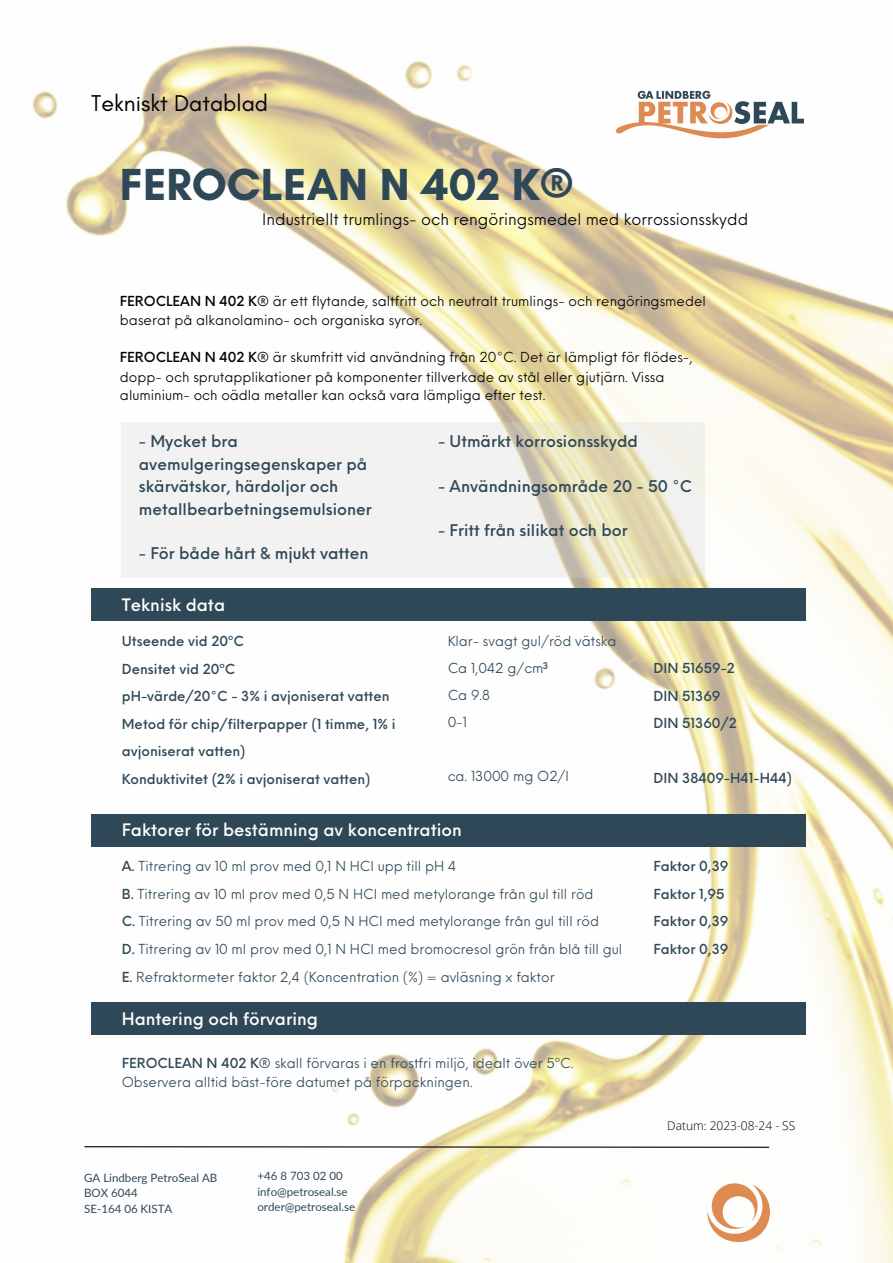
<style>
.page{position:relative;width:893px;height:1263px;background:#fff}
.page>*{position:absolute;margin:0;border:0;box-sizing:border-box;transform-origin:0 0}
.t1{font:700 45.75px "Glacial Indifference";color:#2f4857}
.t2{font:23.25px "Glacial Indifference";color:#000}
.t3{font:500 16.8px "Neue Einstellung";color:#fff}
.t4{font:500 15.75px/22.5px "Neue Einstellung";color:#2f4857}
.t5{font:15.75px "Neue Einstellung";color:#000}
.t6{font:13.5px "Neue Einstellung";color:#2f4857}
.t7{font:13.5px/18.8px "Neue Einstellung";color:#000}
.t8{font:500 13.5px/27.6px "Neue Einstellung";color:#2f4857}
.t9{font:300 12px "Open Sans";color:#000}
.t10{font:11.48px "Lato";color:#2f4857}
.t11{font:500 9px "Neue Einstellung";color:#2f4857}
.s1{font-weight:500}
</style>
<div class="page">
<img style="left:32px;top:45px;width:861px;height:1218px">
<img style="left:617px;top:89px;width:186px;height:54px">
<div style="left:91px;top:588px;width:714px;height:33px;background:#2f4857"></div>
<svg style="left:84px;top:1145px;width:686px;height:3px"></svg>
<img style="left:673px;top:1167px;width:136px;height:74px">
<svg style="left:122px;top:422px;width:583px;height:156px;fill:#f2f2f2"></svg>
<div style="left:91px;top:814px;width:714px;height:32px;background:#2f4857"></div>
<div style="left:91px;top:1002px;width:714px;height:33px;background:#2f4857"></div>
<p class="t2" style="left:91px;top:89px;width:178px">Tekniskt Datablad</p>
<p class="t1" style="left:120px;top:157px;width:455px">FEROCLEAN N 402 K®</p>
<p class="t5" style="left:262px;top:205px;width:487px">Industriellt trumlings- och rengöringsmedel med korrossionsskydd</p>
<p class="t7" style="left:120px;top:290px;width:587px;line-height:19.1px"><span class="s1">FEROCLEAN N 402 K®</span> är ett flytande, saltfritt och neutralt trumlings- och rengöringsmedel baserat på alkanolamino- och organiska syror.</p>
<p class="t7" style="left:120px;top:347px;width:574px"><span class="s1">FEROCLEAN N 402 K®</span> är skumfritt vid användning från 20°C. Det är lämpligt för flödes-, dopp- och sprutapplikationer på komponenter tillverkade av stål eller gjutjärn. Vissa aluminium- och oädla metaller kan också vara lämpliga efter test.</p>
<p class="t4" style="left:139px;top:429px;width:235px">- Mycket bra avemulgeringsegenskaper på skärvätskor, härdoljor och metallbearbetningsemulsioner</p>
<p class="t4" style="left:139px;top:541px;width:231px">- För både hårt &amp; mjukt vatten</p>
<p class="t4" style="left:438px;top:429px;width:201px">- Utmärkt korrosionsskydd</p>
<p class="t4" style="left:438px;top:473px;width:255px">- Användningsområde 20 - 50 °C</p>
<p class="t4" style="left:438px;top:517px;width:191px">- Fritt från silikat och bor</p>
<p class="t3" style="left:122px;top:589px;width:105px">Teknisk data</p>
<p class="t8" style="left:122px;top:626px;width:123px">Utseende vid 20ºC</p>
<p class="t8" style="left:122px;top:653px;width:115px">Densitet vid 20ºC</p>
<p class="t8" style="left:122px;top:681px;width:269px">pH-värde/20°C - 3% i avjoniserat vatten</p>
<p class="t8" style="left:122px;top:709px;width:275px">Metod för chip/filterpapper (1 timme, 1% i avjoniserat vatten)</p>
<p class="t8" style="left:122px;top:764px;width:250px">Konduktivitet (2% i avjoniserat vatten)</p>
<p class="t6" style="left:448px;top:629px;width:170px">Klar- svagt gul/röd vätska</p>
<p class="t6" style="left:448px;top:656px;width:97px">Ca 1,042 g/cm</p>
<p class="t6" style="left:448px;top:683px;width:44px">Ca 9.8</p>
<p class="t6" style="left:448px;top:710px;width:21px">0-1</p>
<p class="t11" style="left:543px;top:658px;width:7px">3</p>
<p class="t6" style="left:448px;top:764px;width:123px">ca. 13000 mg O2/l</p>
<p class="t3" style="left:122px;top:815px;width:341px">Faktorer för bestämning av koncentration</p>
<p class="t6" style="left:122px;top:854px;width:336px"><span class="s1">A.</span> Titrering av 10 ml prov med 0,1 N HCI upp till pH 4</p>
<p class="t6" style="left:122px;top:882px;width:473px"><span class="s1">B.</span> Titrering av 10 ml prov med 0,5 N HCI med metylorange från gul till röd</p>
<p class="t6" style="left:122px;top:909px;width:479px"><span class="s1">C.</span> Titrering av 50 ml prov med 0,5 N HCI med metylorange från gul till röd</p>
<p class="t6" style="left:122px;top:937px;width:502px"><span class="s1">D.</span> Titrering av 10 ml prov med 0,1 N HCI med bromocresol grön från blå till gul</p>
<p class="t6" style="left:122px;top:964px;width:434px"><span class="s1">E.</span> Refraktormeter faktor 2,4 (Koncentration (%) = avläsning x faktor</p>
<p class="t3" style="left:122px;top:1003px;width:198px">Hantering och förvaring</p>
<p class="t6" style="left:122px;top:1050px;width:453px"><span class="s1">FEROCLEAN N 402 K®</span> skall förvaras i en frostfri miljö, idealt över 5ºC.</p>
<p class="t6" style="left:122px;top:1070px;width:352px">Observera alltid bäst-före datumet på förpackningen.</p>
<p class="t10" style="left:84px;top:1170px;width:135px">GA Lindberg PetroSeal AB</p>
<p class="t10" style="left:84px;top:1186px;width:55px">BOX 6044</p>
<p class="t10" style="left:84px;top:1201px;width:90px">SE-164 06 KISTA</p>
<p class="t10" style="left:257px;top:1169px;width:87px">+46 8 703 02 00</p>
<p class="t10" style="left:257px;top:1184px;width:91px">info@petroseal.se</p>
<p class="t10" style="left:257px;top:1200px;width:99px">order@petroseal.se</p>
<p class="t8" style="left:653px;top:653px;width:83px">DIN 51659-2</p>
<p class="t8" style="left:653px;top:680px;width:69px">DIN 51369</p>
<p class="t8" style="left:653px;top:708px;width:85px">DIN 51360/2</p>
<p class="t8" style="left:653px;top:763px;width:140px">DIN 38409-H41-H44)</p>
<p class="t8" style="left:653px;top:851px;width:76px">Faktor 0,39</p>
<p class="t8" style="left:653px;top:879px;width:73px">Faktor 1,95</p>
<p class="t8" style="left:653px;top:906px;width:76px">Faktor 0,39</p>
<p class="t8" style="left:653px;top:934px;width:76px">Faktor 0,39</p>
<p class="t9" style="left:667px;top:1118px;width:130px">Datum: 2023-08-24 - SS</p>
</div>
